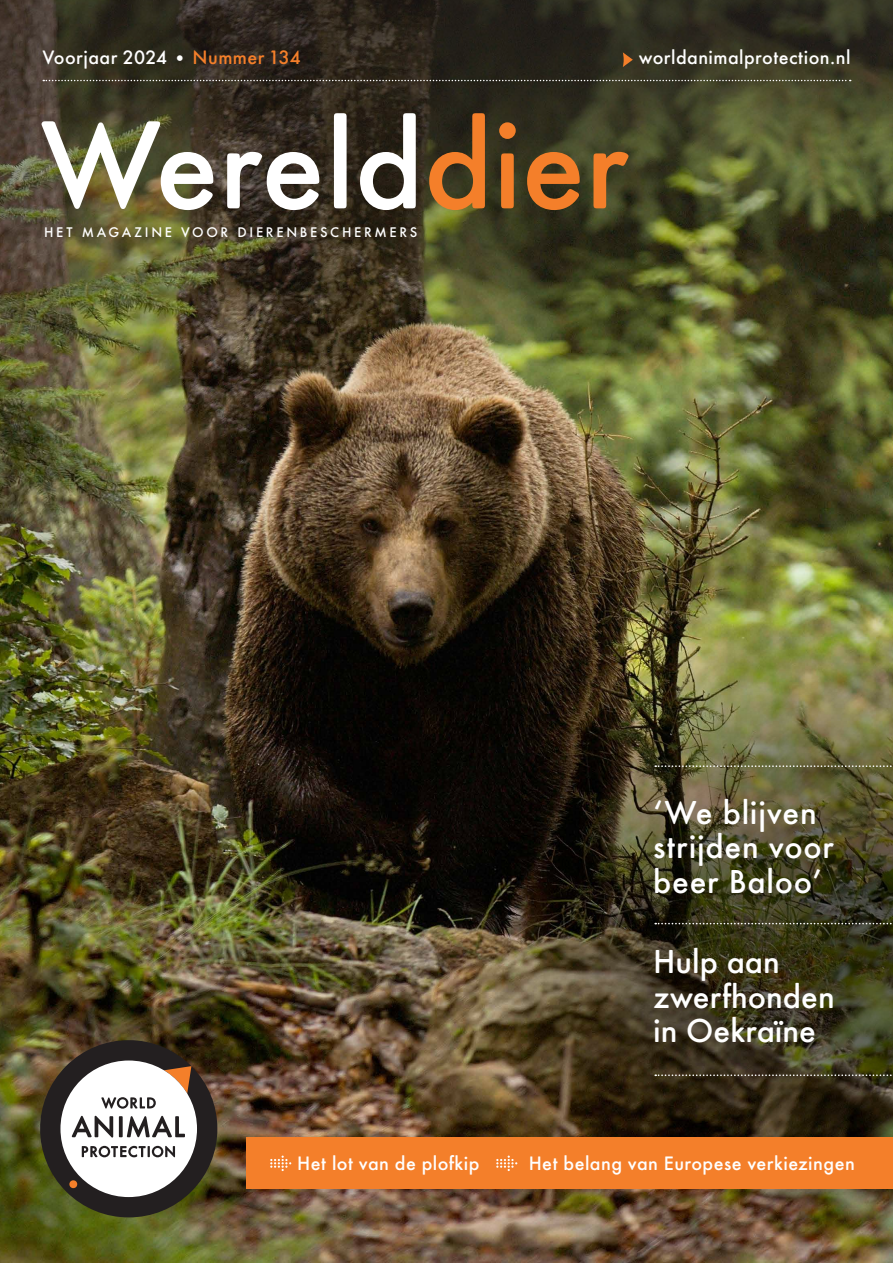
<style>
.page{position:relative;width:893px;height:1263px;background:#fff}
.page>*{position:absolute;margin:0;border:0;box-sizing:border-box;transform-origin:0 0}
.t1{font:500 130.5px "Futura Round";color:#fff}
.t2{font:500 34.5px/34.5px "Futura Round";letter-spacing:.005em;color:#fff}
.t3{font:500 20.25px "Futura Round";letter-spacing:.02em;color:#fff}
.t4{font:500 14.55px "Futura Round";letter-spacing:.185em;color:#fff}
.s1{color:#f47f2a}
</style>
<div class="page">
<img style="left:0;top:769px;width:893px;height:494px">
<img style="left:471px;top:769px;width:422px;height:476px">
<img style="left:0;top:0;width:893px;height:769px">
<div style="left:18px;top:23px;width:308px;height:69px;background:#231f20;opacity:.75"></div>
<svg style="left:43px;top:80px;width:808px;height:1px"></svg>
<svg style="left:31px;top:1031px;width:195px;height:195px"></svg>
<svg style="left:623px;top:52px;width:10px;height:15px"></svg>
<div style="left:247px;top:1137px;width:646px;height:52px;background:#f47f2a"></div>
<svg style="left:270px;top:1155px;width:21px;height:16px"></svg>
<svg style="left:496px;top:1155px;width:21px;height:16px"></svg>
<svg style="left:655px;top:923px;width:238px;height:1px"></svg>
<svg style="left:655px;top:1074px;width:238px;height:2px"></svg>
<svg style="left:655px;top:765px;width:238px;height:2px"></svg>
<p class="t3" style="left:43px;top:42px;width:260px">Voorjaar 2024 • <span class="s1">Nummer 134</span></p>
<p class="t3" style="left:639px;top:42px;width:213px">worldanimalprotection.nl</p>
<h1 class="t1" style="left:40px;top:69px;width:590px">Wereld<span class="s1">dier</span></h1>
<p class="t4" style="left:44px;top:221px;width:375px">HET MAGAZINE VOOR DIERENBESCHERMERS</p>
<h2 class="t2" style="left:653px;top:792px;width:182px">‘We blijven strijden voor beer Baloo’</h2>
<h2 class="t2" style="left:653px;top:942px;width:183px">Hulp aan zwerfhonden in Oekraïne</h2>
<p class="t3" style="left:297px;top:1148px;width:184px">Het lot van de plofkip</p>
<p class="t3" style="left:529px;top:1148px;width:328px">Het belang van Europese verkiezingen</p>
</div>
